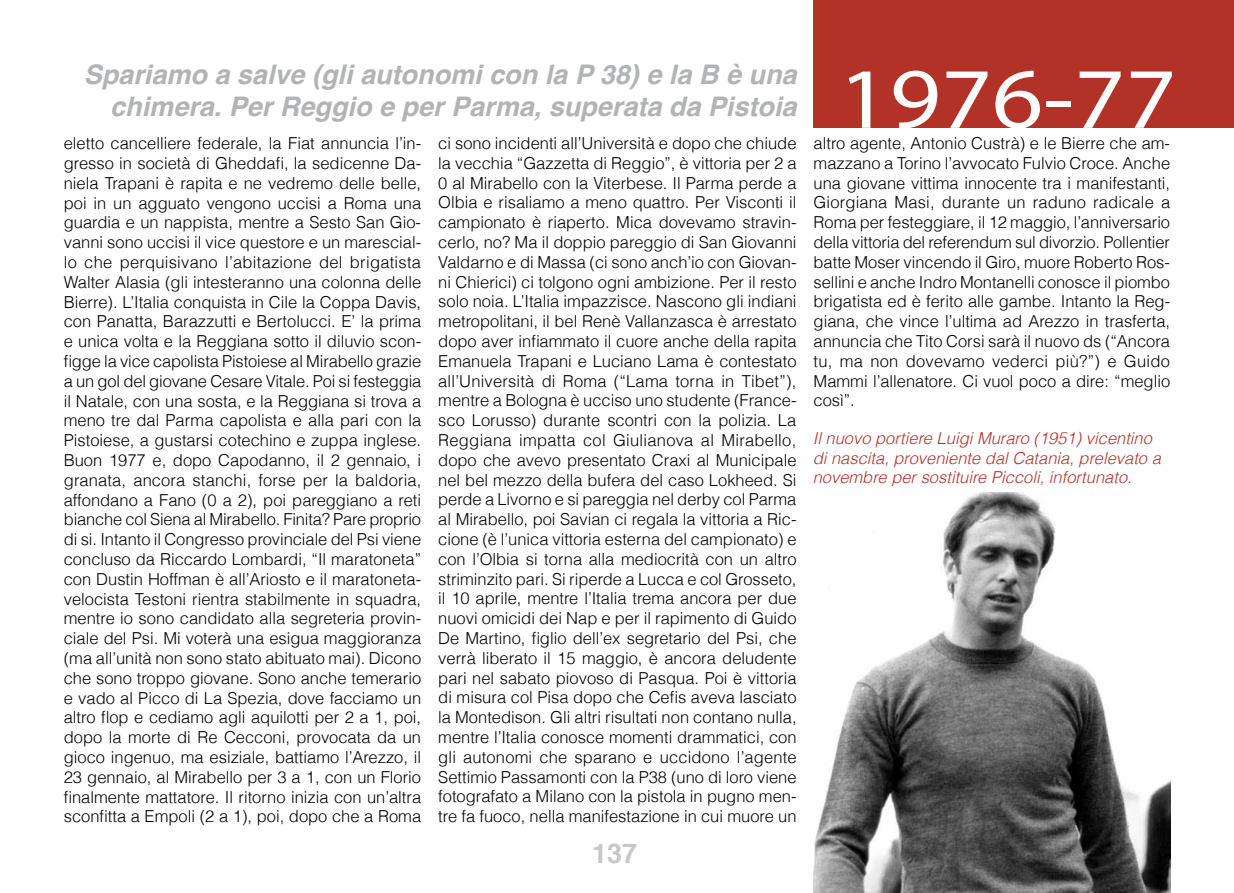
<style>
.page{position:relative;width:1234px;height:893px;background:#fff}
.page>*{position:absolute;margin:0;border:0;box-sizing:border-box;transform-origin:0 0}
.t1{font:86.55px "Myriad Pro";color:#fff;scale:1.15 1}
.t2{font:italic 700 27px/32.4px "Helvetica";color:#b1b3b4;text-align:right}
.t3{font:700 27px "Helvetica";color:#c6c7c8}
.t4{font:300 16.5px/19.8px "Helvetica";color:#000;text-align:justify}
.t5{font:italic 300 16.5px/19.8px "Helvetica";color:#b23227}
</style>
<div class="page">
<div style="left:812px;top:0;width:421px;height:128px;background:#b23227"></div>
<img style="left:813px;top:493px;width:356px;height:400px">
<h2 class="t2" style="left:84px;top:58px;width:714px">Spariamo a salve (gli autonomi con la P 38) e la B è una chimera. Per Reggio e per Parma, superata da Pistoia</h2>
<h1 class="t1" style="left:838px;top:45px;width:295px">1976-77</h1>
<p class="t4" style="left:64px;top:133px;width:359px">eletto cancelliere federale, la Fiat annuncia l’in&shy;gresso in società di Gheddafi, la sedicenne Da&shy;niela Trapani è rapita e ne vedremo delle belle, poi in un agguato vengono uccisi a Roma una guardia e un nappista, mentre a Sesto San Gio&shy;vanni sono uccisi il vice questore e un marescial&shy;lo che perquisivano l’abitazione del brigatista Walter Alasia (gli intesteranno una colonna delle Bierre). L’Italia conquista in Cile la Coppa Davis, con Panatta, Barazzutti e Bertolucci. E’ la prima e unica volta e la Reggiana sotto il diluvio scon&shy;figge la vice capolista Pistoiese al Mirabello grazie a un gol del giovane Cesare Vitale. Poi si festeggia il Natale, con una sosta, e la Reggiana si trova a meno tre dal Parma capolista e alla pari con la Pistoiese, a gustarsi cotechino e zuppa inglese.<br>Buon 1977 e, dopo Capodanno, il 2 gennaio, i granata, ancora stanchi, forse per la baldoria, affondano a Fano (0 a 2), poi pareggiano a reti bianche col Siena al Mirabello. Finita? Pare proprio di si. Intanto il Congresso provinciale del Psi viene concluso da Riccardo Lombardi, “Il maratoneta” con Dustin Hoffman è all’Ariosto e il maratoneta&shy;velocista Testoni rientra stabilmente in squadra, mentre io sono candidato alla segreteria provin&shy;ciale del Psi. Mi voterà una esigua maggioranza (ma all’unità non sono stato abituato mai). Dicono che sono troppo giovane. Sono anche temerario e vado al Picco di La Spezia, dove facciamo un altro flop e cediamo agli aquilotti per 2 a 1, poi, dopo la morte di Re Cecconi, provocata da un gioco ingenuo, ma esiziale, battiamo l’Arezzo, il 23 gennaio, al Mirabello per 3 a 1, con un Florio finalmente mattatore. Il ritorno inizia con un’altra sconfitta a Empoli (2 a 1), poi, dopo che a Roma</p>
<p class="t4" style="left:438px;top:133px;width:360px">ci sono incidenti all’Università e dopo che chiude la vecchia “Gazzetta di Reggio”, è vittoria per 2 a 0 al Mirabello con la Viterbese. Il Parma perde a Olbia e risaliamo a meno quattro. Per Visconti il campionato è riaperto. Mica dovevamo stravin&shy;cerlo, no? Ma il doppio pareggio di San Giovanni Valdarno e di Massa (ci sono anch’io con Giovan&shy;ni Chierici) ci tolgono ogni ambizione. Per il resto solo noia. L’Italia impazzisce. Nascono gli indiani metropolitani, il bel Renè Vallanzasca è arrestato dopo aver infiammato il cuore anche della rapita Emanuela Trapani e Luciano Lama è contestato all’Università di Roma (“Lama torna in Tibet”), mentre a Bologna è ucciso uno studente (France&shy;sco Lorusso) durante scontri con la polizia. La Reggiana impatta col Giulianova al Mirabello, dopo che avevo presentato Craxi al Municipale nel bel mezzo della bufera del caso Lokheed. Si perde a Livorno e si pareggia nel derby col Parma al Mirabello, poi Savian ci regala la vittoria a Ric&shy;cione (è l’unica vittoria esterna del campionato) e con l’Olbia si torna alla mediocrità con un altro striminzito pari. Si riperde a Lucca e col Grosseto, il 10 aprile, mentre l’Italia trema ancora per due nuovi omicidi dei Nap e per il rapimento di Guido De Martino, figlio dell’ex segretario del Psi, che verrà liberato il 15 maggio, è ancora deludente pari nel sabato piovoso di Pasqua. Poi è vittoria di misura col Pisa dopo che Cefis aveva lasciato la Montedison. Gli altri risultati non contano nulla, mentre l’Italia conosce momenti drammatici, con gli autonomi che sparano e uccidono l’agente Settimio Passamonti con la P38 (uno di loro viene fotografato a Milano con la pistola in pugno men&shy;tre fa fuoco, nella manifestazione in cui muore un</p>
<p class="t4" style="left:813px;top:133px;width:358px">altro agente, Antonio Custrà) e le Bierre che am&shy;mazzano a Torino l’avvocato Fulvio Croce. Anche una giovane vittima innocente tra i manifestanti, Giorgiana Masi, durante un raduno radicale a Roma per festeggiare, il 12 maggio, l’anniversario della vittoria del referendum sul divorzio. Pollentier batte Moser vincendo il Giro, muore Roberto Ros&shy;sellini e anche Indro Montanelli conosce il piombo brigatista ed è ferito alle gambe. Intanto la Reg&shy;giana, che vince l’ultima ad Arezzo in trasferta, annuncia che Tito Corsi sarà il nuovo ds (“Ancora tu, ma non dovevamo vederci più?”) e Guido Mammi l’allenatore. Ci vuol poco a dire: “meglio così”.</p>
<p class="t5" style="left:812px;top:428px;width:349px">Il nuovo portiere Luigi Muraro (1951) vicentino di nascita, proveniente dal Catania, prelevato a novembre per sostituire Piccoli, infortunato.</p>
<h2 class="t3" style="left:592px;top:832px;width:47px">137</h2>
</div>
